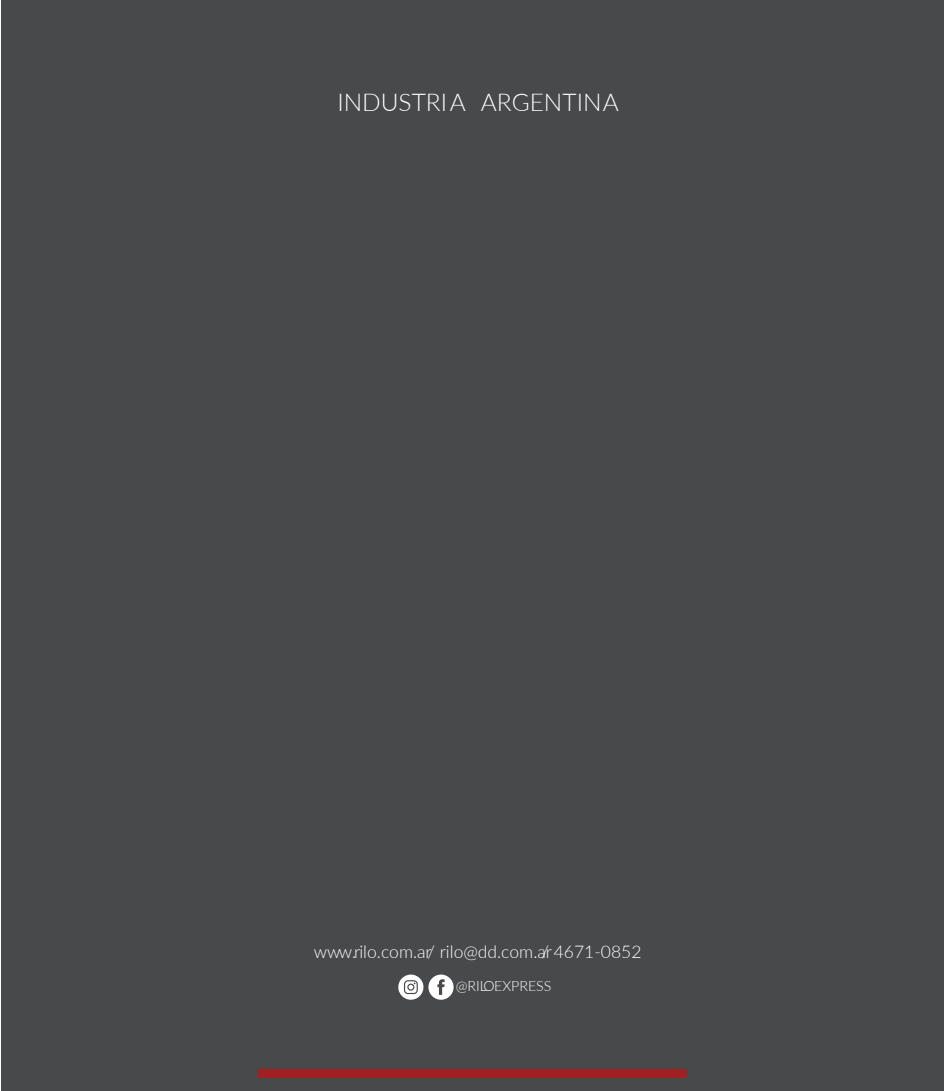
<style>
.page{position:relative;width:945px;height:1091px;background:#fff}
.page>*{position:absolute;margin:0;border:0;box-sizing:border-box;transform-origin:0 0}
.t1{font:300 24.5px "Lato";color:#fff}
.t2{font:300 17.5px "Lato";color:#fff}
.t3{font:300 14.17px "Lato";color:#fff}
</style>
<div class="page">
<div style="left:1px;top:0;width:943px;height:1090px;background:#48494a"></div>
<div style="left:258px;top:1069px;width:428px;height:8px;background:#a12022"></div>
<svg style="left:398px;top:974px;width:56px;height:26px"></svg>
<h1 class="t1" style="left:337px;top:85px;width:283px">INDUSTRIA ARGENTINA</h1>
<p class="t2" style="left:314px;top:939px;width:329px">www.rilo.com.ar/ rilo@dd.com.ar/ 4671-0852</p>
<p class="t3" style="left:456px;top:976px;width:97px">@RILOEXPRESS</p>
</div>
